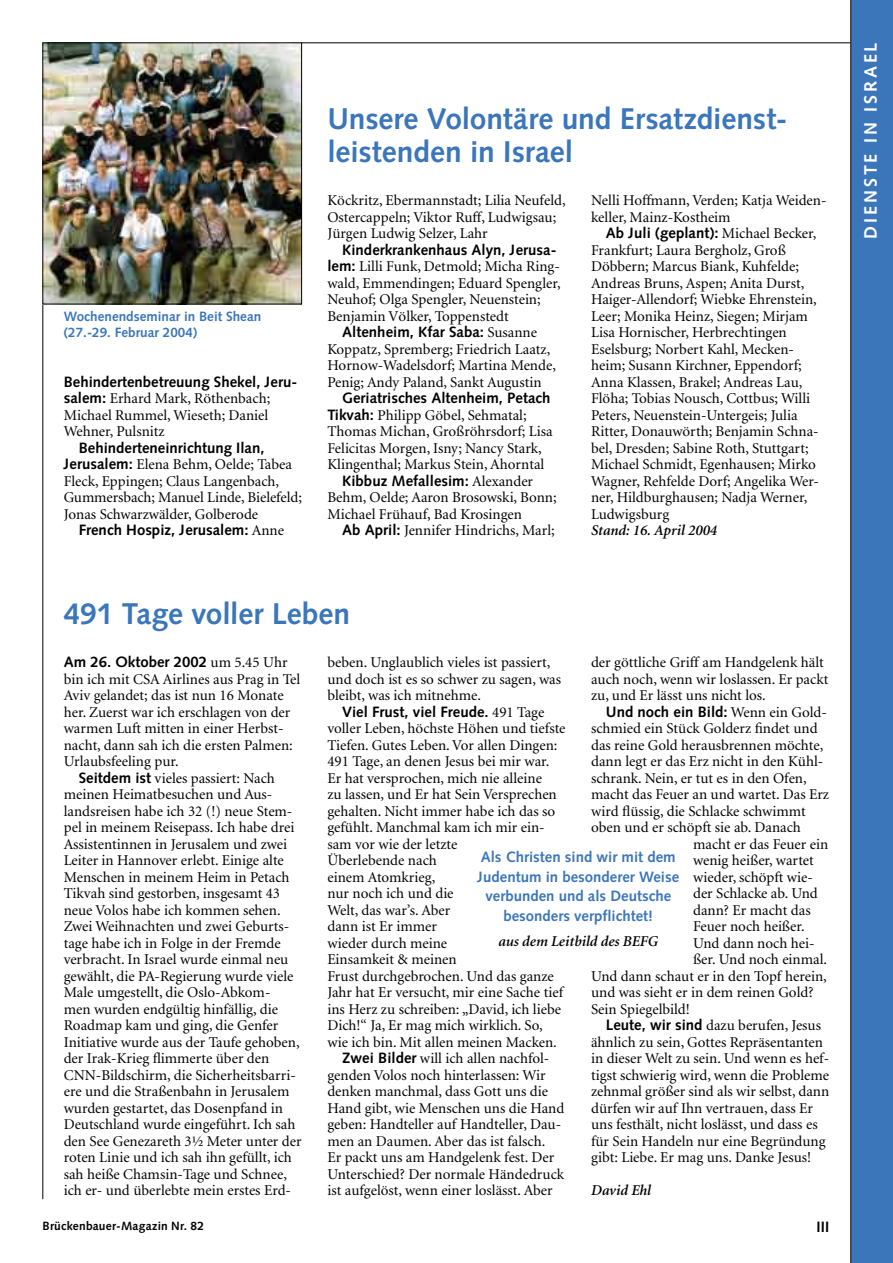
<style>
.page{position:relative;width:893px;height:1263px;background:#fff}
.page>*{position:absolute;margin:0;border:0;box-sizing:border-box;transform-origin:0 0}
.Titel-klein_DiI{font:700 30px/33px "Syntax";letter-spacing:-.005em;color:#3b76bb}
.t1{font:700 18px "Syntax";letter-spacing:.16em;color:#fff}
.Fließtext{font:15px/16.5px "Minion";color:#000}
.Fließtext_-_1__Absatz{font:15px/16.5px "Minion";color:#000}
.Fließtext_-_1__Absatz-2{font:700 15px/19.5px "Syntax";color:#3b76bb;text-align:center}
.Fließtext-2{font:700 15px "Syntax";color:#000}
.Autor{font:italic 600 15px "Minion";color:#000}
.Bildlegende{font:700 13.5px/16.5px "Syntax";color:#3b76bb}
.t2{font:700 12px "Syntax";letter-spacing:.02em;color:#000}
.s1{font-family:"Syntax";font-weight:700}
.s2{font-family:"Minion";font-weight:400}
</style>
<div class="page">
<hr style="left:43px;top:43px;width:807px;height:1px;background:#000">
<hr style="left:43px;top:43px;width:1px;height:1156px;background:#000">
<div style="left:850px;top:0;width:43px;height:1263px;background:#3b76bb"></div>
<img style="left:45px;top:45px;width:255px;height:257px">
<div style="left:43px;top:43px;width:259px;height:261px;border:1px solid #000"></div>
<p class="Bildlegende" style="left:64px;top:308px;width:199px">Wochenendseminar in Beit Shean (27.-29. Februar 2004)</p>
<p class="Fließtext_-_1__Absatz" style="left:64px;top:374px;width:235px"><span class="s1">Behindertenbetreuung Shekel, Jeru&shy;salem:</span> Erhard Mark, Röthenbach;<br>Michael Rummel, Wieseth; Daniel<br>Wehner, Pulsnitz</p>
<p class="Fließtext" style="left:64px;top:440px;width:240px;text-indent:15px"><span class="s1">Behinderteneinrichtung Ilan, Jerusalem:</span> Elena Behm, Oelde; Tabea Fleck, Eppingen; Claus Langenbach, Gummersbach; Manuel Linde, Bielefeld; Jonas Schwarzwälder, Golberode</p>
<p class="Fließtext-2" style="left:79px;top:522px;width:207px">French Hospiz, Jerusalem: <span class="s2">Anne</span></p>
<p class="Titel-klein_DiI" style="left:327px;top:102px;width:461px">Unsere Volontäre und Ersatzdienst&shy;leistenden in Israel</p>
<p class="Fließtext" style="left:327px;top:193px;width:240px">Köckritz, Ebermannstadt; Lilia Neufeld,<br>Ostercappeln; Viktor Ruff, Ludwigsau;<br>Jürgen Ludwig Selzer, Lahr</p>
<p class="Fließtext" style="left:327px;top:242px;width:235px;text-indent:15px"><span class="s1">Kinderkrankenhaus Alyn, Jerusa&shy;lem:</span> Lilli Funk, Detmold; Micha Ring&shy;wald, Emmendingen; Eduard Spengler, Neuhof; Olga Spengler, Neuenstein; Benjamin Völker, Toppenstedt</p>
<p class="Fließtext" style="left:327px;top:325px;width:230px;text-indent:15px"><span class="s1">Altenheim, Kfar Saba:</span> Susanne Koppatz, Spremberg; Friedrich Laatz, Hornow-Wadelsdorf; Martina Mende, Penig; Andy Paland, Sankt Augustin</p>
<p class="Fließtext" style="left:327px;top:391px;width:227px;text-indent:15px"><span class="s1">Geriatrisches Altenheim, Petach Tikvah:</span> Philipp Göbel, Sehmatal; Thomas Michan, Großröhrsdorf; Lisa Felicitas Morgen, Isny; Nancy Stark, Klingenthal; Markus Stein, Ahorntal</p>
<p class="Fließtext" style="left:327px;top:473px;width:231px;text-indent:15px"><span class="s1">Kibbuz Mefallesim:</span> Alexander<br>Behm, Oelde; Aaron Brosowski, Bonn;<br>Michael Frühauf, Bad Krosingen</p>
<p class="Fließtext" style="left:342px;top:523px;width:214px"><span class="s1">Ab April:</span> Jennifer Hindrichs, Marl;</p>
<p class="Fließtext" style="left:591px;top:193px;width:237px">Nelli Hoffmann, Verden; Katja Weiden&shy;keller, Mainz-Kostheim</p>
<p class="Fließtext" style="left:591px;top:226px;width:229px;text-indent:15px"><span class="s1">Ab Juli (geplant):</span> Michael Becker, Frankfurt; Laura Bergholz, Groß Döbbern; Marcus Biank, Kuhfelde; Andreas Bruns, Aspen; Anita Durst, Haiger-Allendorf; Wiebke Ehrenstein, Leer; Monika Heinz, Siegen; Mirjam Lisa Hornischer, Herbrechtingen Eselsburg; Norbert Kahl, Mecken&shy;heim; Susann Kirchner, Eppendorf; Anna Klassen, Brakel; Andreas Lau, Flöha; Tobias Nousch, Cottbus; Willi Peters, Neuenstein-Untergeis; Julia Ritter, Donauwörth; Benjamin Schna&shy;bel, Dresden; Sabine Roth, Stuttgart; Michael Schmidt, Egenhausen; Mirko Wagner, Rehfelde Dorf; Angelika Wer&shy;ner, Hildburghausen; Nadja Werner, Ludwigsburg</p>
<p class="Autor" style="left:591px;top:523px;width:128px">Stand: 16. April 2004</p>
<p class="Titel-klein_DiI" style="left:64px;top:597px;width:288px">491 Tage voller Leben</p>
<p class="Fließtext_-_1__Absatz" style="left:64px;top:655px;width:238px"><span class="s1">Am 26. Oktober 2002</span> um 5.45 Uhr bin ich mit CSA Airlines aus Prag in Tel Aviv gelandet; das ist nun 16 Monate her. Zuerst war ich erschlagen von der warmen Luft mitten in einer Herbst&shy;nacht, dann sah ich die ersten Palmen:<br>Urlaubsfeeling pur.</p>
<p class="Fließtext" style="left:64px;top:770px;width:239px;text-indent:15px"><span class="s1">Seitdem ist</span> vieles passiert: Nach meinen Heimatbesuchen und Aus&shy;landsreisen habe ich 32 (!) neue Stem&shy;pel in meinem Reisepass. Ich habe drei Assistentinnen in Jerusalem und zwei Leiter in Hannover erlebt. Einige alte Menschen in meinem Heim in Petach Tikvah sind gestorben, insgesamt 43 neue Volos habe ich kommen sehen.<br>Zwei Weihnachten und zwei Geburts&shy;tage habe ich in Folge in der Fremde verbracht. In Israel wurde einmal neu gewählt, die PA-Regierung wurde viele Male umgestellt, die Oslo-Abkom-<br>men wurden endgültig hinfällig, die Roadmap kam und ging, die Genfer Initiative wurde aus der Taufe gehoben, der Irak-Krieg flimmerte über den CNN-Bildschirm, die Sicherheitsbarri&shy;ere und die Straßenbahn in Jerusalem wurden gestartet, das Dosenpfand in Deutschland wurde eingeführt. Ich sah den See Genezareth 3½ Meter unter der roten Linie und ich sah ihn gefüllt, ich sah heiße Chamsin-Tage und Schnee, ich er- und überlebte mein erstes Erd-</p>
<p class="Fließtext" style="left:327px;top:655px;width:235px">beben. Unglaublich vieles ist passiert, und doch ist es so schwer zu sagen, was bleibt, was ich mitnehme.</p>
<p class="Fließtext" style="left:327px;top:704px;width:240px;text-indent:15px"><span class="s1">Viel Frust, viel Freude.</span> 491 Tage voller Leben, höchste Höhen und tiefste<br>Tiefen. Gutes Leben. Vor allen Dingen:<br>491 Tage, an denen Jesus bei mir war.<br>Er hat versprochen, mich nie alleine<br>zu lassen, und Er hat Sein Versprechen gehalten. Nicht immer habe ich das so gefühlt. Manchmal kam ich mir ein&shy;sam vor wie der letzte<br>Überlebende nach<br>einem Atomkrieg,<br>nur noch ich und die<br>Welt, das war’s. Aber<br>dann ist Er immer<br>wieder durch meine<br>Einsamkeit &amp; meinen<br>Frust durchgebrochen. Und das ganze<br>Jahr hat Er versucht, mir eine Sache tief ins Herz zu schreiben: „David, ich liebe<br>Dich!“ Ja, Er mag mich wirklich. So, wie ich bin. Mit allen meinen Macken.</p>
<p class="Fließtext" style="left:327px;top:1051px;width:238px;text-indent:15px"><span class="s1">Zwei Bilder</span> will ich allen nachfol&shy;genden Volos noch hinterlassen: Wir denken manchmal, dass Gott uns die Hand gibt, wie Menschen uns die Hand geben: Handteller auf Handteller, Dau&shy;men an Daumen. Aber das ist falsch.<br>Er packt uns am Handgelenk fest. Der Unterschied? Der normale Händedruck ist aufgelöst, wenn einer loslässt. Aber</p>
<p class="Fließtext" style="left:591px;top:655px;width:239px">der göttliche Griff am Handgelenk hält auch noch, wenn wir loslassen. Er packt zu, und Er lässt uns nicht los.</p>
<p class="Fließtext-2" style="left:606px;top:703px;width:222px">Und noch ein Bild: <span class="s2">Wenn ein Gold-</span></p>
<p class="Fließtext" style="left:591px;top:721px;width:228px">schmied ein Stück Golderz findet und</p>
<p class="Fließtext" style="left:591px;top:737px;width:234px">das reine Gold herausbrennen möchte,</p>
<p class="Fließtext" style="left:591px;top:754px;width:234px">dann legt er das Erz nicht in den Kühl-</p>
<p class="Fließtext" style="left:591px;top:770px;width:217px">schrank. Nein, er tut es in den Ofen,</p>
<p class="Fließtext" style="left:591px;top:787px;width:240px">macht das Feuer an und wartet. Das Erz</p>
<p class="Fließtext" style="left:591px;top:803px;width:216px">wird flüssig, die Schlacke schwimmt</p>
<p class="Fließtext" style="left:591px;top:820px;width:211px">oben und er schöpft sie ab. Danach</p>
<p class="Fließtext" style="left:693px;top:836px;width:137px">macht er das Feuer ein</p>
<p class="Fließtext" style="left:693px;top:853px;width:122px">wenig heißer, wartet</p>
<p class="Fließtext" style="left:693px;top:869px;width:121px">wieder, schöpft wie-</p>
<p class="Fließtext" style="left:693px;top:886px;width:126px">der Schlacke ab. Und</p>
<p class="Fließtext" style="left:693px;top:902px;width:119px">dann? Er macht das</p>
<p class="Fließtext" style="left:693px;top:919px;width:113px">Feuer noch heißer.</p>
<p class="Fließtext" style="left:693px;top:935px;width:123px">Und dann noch hei-</p>
<p class="Fließtext" style="left:693px;top:952px;width:135px">ßer. Und noch einmal.</p>
<p class="Fließtext" style="left:591px;top:968px;width:237px">Und dann schaut er in den Topf herein,</p>
<p class="Fließtext" style="left:591px;top:985px;width:224px">und was sieht er in dem reinen Gold?</p>
<p class="Fließtext" style="left:591px;top:1001px;width:100px">Sein Spiegelbild!</p>
<p class="Fließtext" style="left:591px;top:1018px;width:240px;text-indent:15px"><span class="s1">Leute, wir sind</span> dazu berufen, Jesus ähnlich zu sein, Gottes Repräsentanten in dieser Welt zu sein. Und wenn es hef&shy;tigst schwierig wird, wenn die Probleme zehnmal größer sind als wir selbst, dann dürfen wir auf Ihn vertrauen, dass Er uns festhält, nicht loslässt, und dass es für Sein Handeln nur eine Begründung gibt: Liebe. Er mag uns. Danke Jesus!</p>
<p class="Autor" style="left:591px;top:1183px;width:62px">David Ehl</p>
<p class="Fließtext_-_1__Absatz-2" style="left:477px;top:847px;width:203px">Als Christen sind wir mit dem<br>Judentum in besonderer Weise verbunden und als Deutsche besonders verpflichtet!</p>
<p class="Autor" style="left:498px;top:933px;width:161px">aus dem Leitbild des BEFG</p>
<p class="t2" style="left:43px;top:1218px;width:163px">Brückenbauer-Magazin Nr. 82</p>
<p class="Fließtext-2" style="left:816px;top:1218px;width:14px">III</p>
<p class="t1" style="left:860px;top:239px;width:198px;rotate:-90deg">DIENSTE IN ISRAEL</p>
</div>
